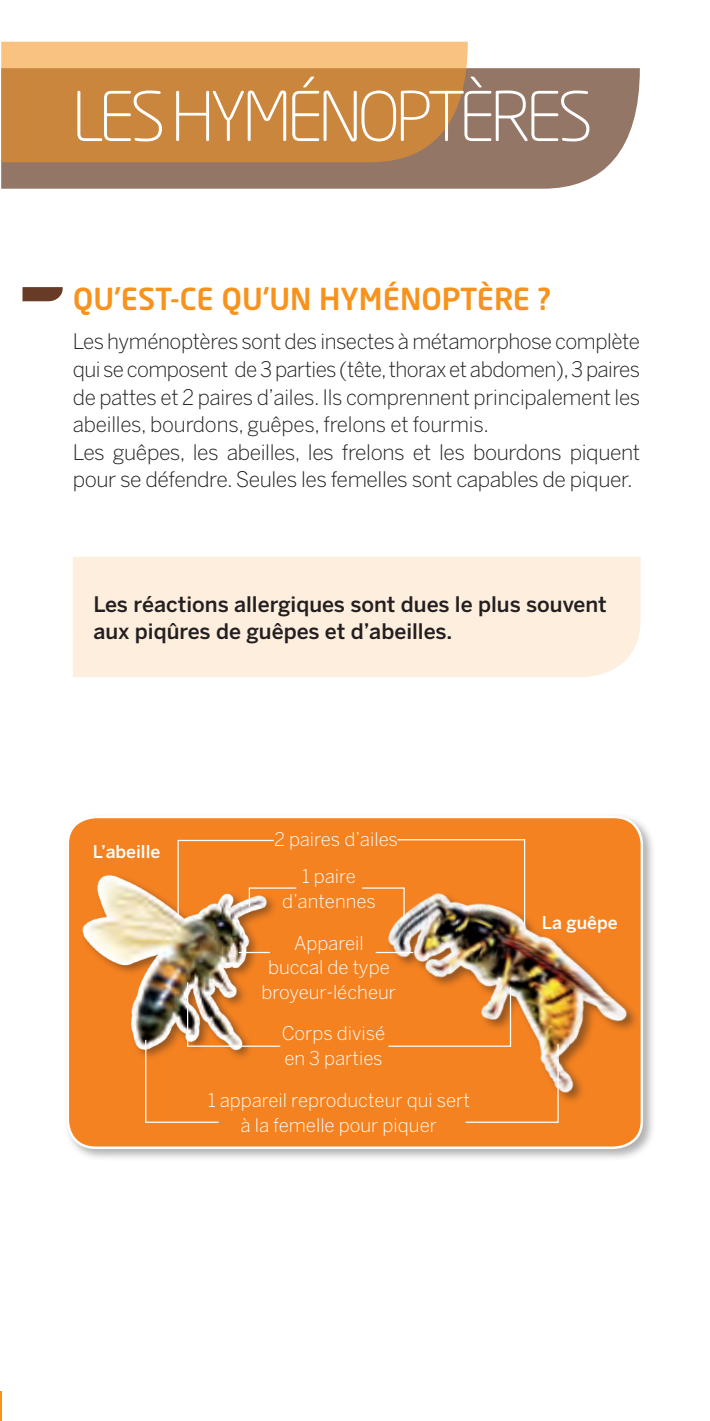
<style>
.page{position:relative;width:710px;height:1421px;background:#fff}
.page>*{position:absolute;margin:0;border:0;box-sizing:border-box;transform-origin:0 0}
.t1{font:300 67.5px "Neo Sans Pro";letter-spacing:-.07em;color:#fff}
.t2{font:500 30px "Neo Sans Pro";color:#f7931d}
.t3{font:300 21.25px/27.5px "Benton Sans";letter-spacing:-.02em;color:#231f20}
.t4{font:500 21.25px/27.5px "Benton Sans";color:#231f20}
.t5{font:300 18.75px/24.5px "Benton Sans";color:#fff;text-align:center}
.t6{font:500 17.5px "Benton Sans";color:#fff}
</style>
<div class="page">
<div style="left:73px;top:556px;width:567px;height:121px;background:#fdeedd"></div>
<hr style="left:0;top:1390px;width:1px;height:30px;background:#f7931d">
<div style="left:64px;top:813px;width:591px;height:348px;background:#231f20;opacity:.35"></div>
<div style="left:68px;top:817px;width:573px;height:330px;background:#f58220;border-radius:28px"></div>
<img style="left:64px;top:849px;width:206px;height:236px">
<img style="left:376px;top:847px;width:277px;height:264px">
<svg style="left:177px;top:839px;width:120px;height:80px"></svg>
<svg style="left:362px;top:839px;width:163px;height:87px"></svg>
<hr style="left:238px;top:951px;width:32px;height:2px;background:#fff">
<hr style="left:375px;top:951px;width:38px;height:2px;background:#fff">
<img style="left:144px;top:981px;width:137px;height:142px">
<svg style="left:387px;top:985px;width:172px;height:138px"></svg>
<svg style="left:22px;top:287px;width:41px;height:14px"></svg>
<svg style="left:1px;top:68px;width:638px;height:121px;background:#9a7e6f"></svg>
<svg style="left:1px;top:42px;width:466px;height:120px;background:#d3924d"></svg>
<h1 class="t1" style="left:72px;top:76px;width:522px">LES HYMÉNOPTÈRES</h1>
<h2 class="t2" style="left:73px;top:280px;width:479px">QU'EST-CE QU'UN HYMÉNOPTÈRE ?</h2>
<p class="t3" style="left:73px;top:327px;width:568px">Les hyménoptères sont des insectes à métamorphose complète qui se composent de 3 parties (tête, thorax et abdomen), 3 paires de pattes et 2 paires d’ailes. Ils comprennent principalement les abeilles, bourdons, guêpes, frelons et fourmis.<br>Les guêpes, les abeilles, les frelons et les bourdons piquent pour se défendre. Seules les femelles sont capables de piquer.</p>
<p class="t4" style="left:93px;top:589px;width:514px">Les réactions allergiques sont dues le plus souvent aux piqûres de guêpes et d’abeilles.</p>
<p class="t6" style="left:93px;top:841px;width:69px">L’abeille</p>
<p class="t5" style="left:274px;top:826px;width:125px">2 paires d’ailes</p>
<p class="t5" style="left:282px;top:863px;width:95px">1 paire d’antennes</p>
<p class="t5" style="left:261px;top:930px;width:136px">Appareil<br>buccal de type broyeur-lécheur</p>
<p class="t5" style="left:281px;top:1020px;width:105px;text-align:left">Corps divisé en 3 parties</p>
<p class="t5" style="left:207px;top:1087px;width:264px">1 appareil reproducteur qui sert à la femelle pour piquer</p>
<p class="t6" style="left:541px;top:911px;width:77px">La guêpe</p>
</div>
